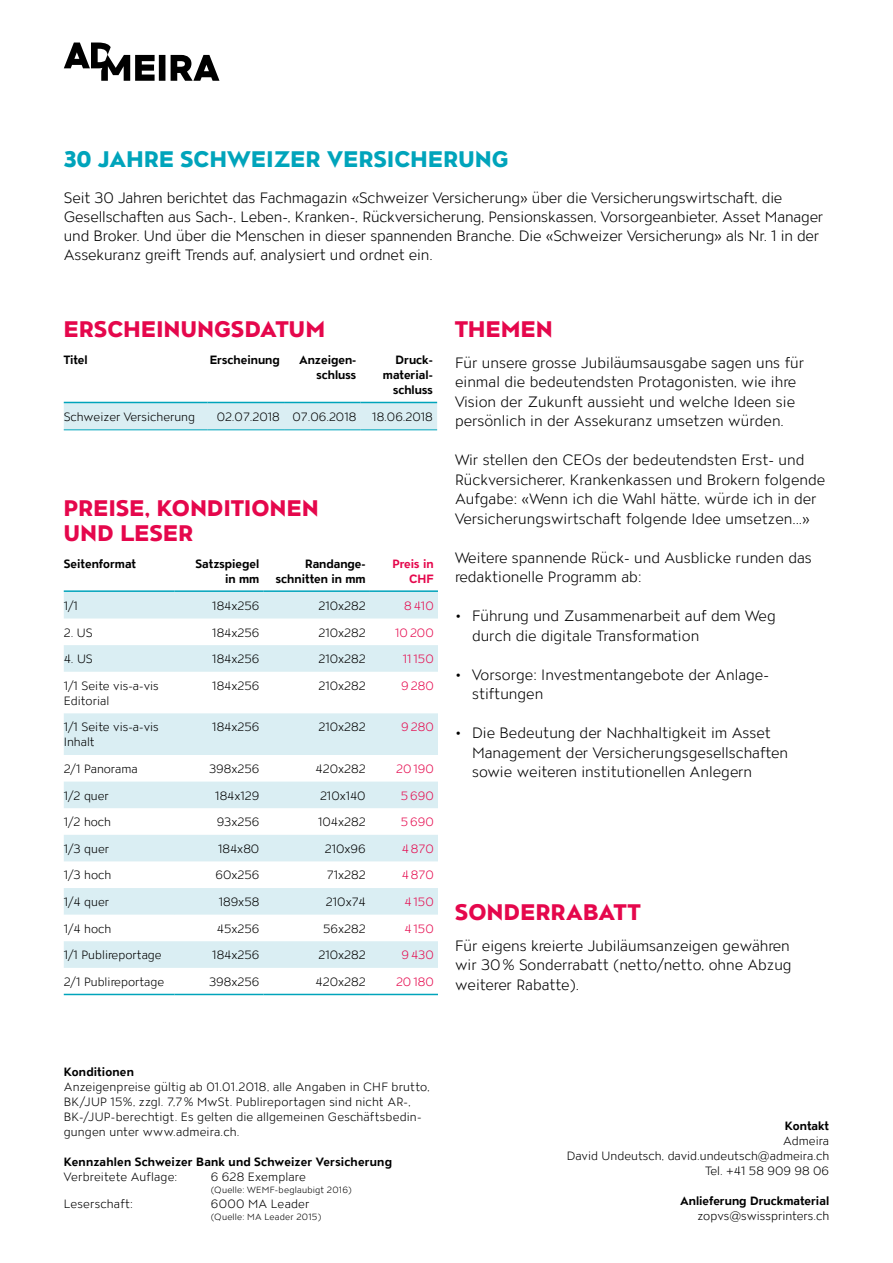
<style>
.page{position:relative;width:893px;height:1263px;background:#fff}
.page>*{position:absolute;margin:0;border:0;box-sizing:border-box;transform-origin:0 0}
.t1{font:800 22.5px/25.5px "ATC Overlook";letter-spacing:.02em;color:#e5074c}
.t2{font:800 22.5px "ATC Overlook";letter-spacing:.015em;color:#00a4bb}
.t3{font:300 15px/19.5px "ATC Overlook";color:#000}
.t4{font:300 12px/15px "ATC Overlook";color:#000}
.t5{font:700 12px/15px "ATC Overlook";color:#000;text-align:right}
.t6{font:300 12px "ATC Overlook";color:#e5074c}
.t7{font:300 12px "ATC Overlook";letter-spacing:.02em;color:#000}
.t8{font:700 12px/15px "ATC Overlook";color:#e5074c;text-align:right}
.t9{font:300 9px "ATC Overlook";letter-spacing:.02em;color:#000}
.s1{font-weight:400}
</style>
<div class="page">
<svg style="left:64px;top:43px;width:155px;height:38px"></svg>
<div style="left:64px;top:403px;width:373px;height:26px;background:#daeef3"></div>
<hr style="left:64px;top:402px;width:143px;height:1px;background:#00a4bb">
<hr style="left:207px;top:402px;width:77px;height:1px;background:#00a4bb">
<hr style="left:284px;top:402px;width:77px;height:1px;background:#00a4bb">
<hr style="left:361px;top:402px;width:76px;height:1px;background:#00a4bb">
<hr style="left:64px;top:429px;width:143px;height:1px;background:#00a4bb">
<hr style="left:207px;top:429px;width:77px;height:1px;background:#00a4bb">
<hr style="left:284px;top:429px;width:77px;height:1px;background:#00a4bb">
<hr style="left:361px;top:429px;width:76px;height:1px;background:#00a4bb">
<svg style="left:64px;top:592px;width:374px;height:376px;fill:#daeef3"></svg>
<hr style="left:64px;top:590px;width:110px;height:2px;background:#00a4bb">
<hr style="left:174px;top:590px;width:90px;height:2px;background:#00a4bb">
<hr style="left:264px;top:590px;width:106px;height:2px;background:#00a4bb">
<hr style="left:370px;top:590px;width:68px;height:2px;background:#00a4bb">
<hr style="left:64px;top:994px;width:110px;height:1px;background:#00a4bb">
<hr style="left:174px;top:994px;width:90px;height:1px;background:#00a4bb">
<hr style="left:264px;top:994px;width:106px;height:1px;background:#00a4bb">
<hr style="left:370px;top:994px;width:68px;height:1px;background:#00a4bb">
<h1 class="t2" style="left:64px;top:146px;width:446px">30 JAHRE SCHWEIZER VERSICHERUNG</h1>
<p class="t3" style="left:64px;top:189px;width:761px;line-height:18.8px">Seit 30 Jahren berichtet das Fachmagazin «Schweizer Versicherung» über die Versicherungswirtschaft, die Gesellschaften aus Sach-, Leben-, Kranken-, Rückversicherung, Pensionskassen, Vorsorgeanbieter, Asset Manager und Broker. Und über die Menschen in dieser spannenden Branche. Die «Schweizer Versicherung» als Nr. 1 in der Assekuranz greift Trends auf, analysiert und ordnet ein.</p>
<h1 class="t1" style="left:64px;top:318px;width:262px">ERSCHEINUNGSDATUM</h1>
<p class="t5" style="left:64px;top:353px;width:25px">Titel</p>
<p class="t5" style="left:210px;top:353px;width:71px">Erscheinung</p>
<p class="t5" style="left:299px;top:353px;width:59px">Anzeigen&shy;schluss</p>
<p class="t5" style="left:383px;top:353px;width:51px">Druck&shy;material&shy;schluss</p>
<p class="t4" style="left:64px;top:410px;width:133px">Schweizer Versicherung</p>
<p class="t4" style="left:217px;top:410px;width:141px">02.07.2018 07.06.2018</p>
<p class="t4" style="left:372px;top:410px;width:62px">18.06.2018</p>
<h1 class="t1" style="left:64px;top:496px;width:256px">PREISE, KONDITIONEN<br>UND LESER</h1>
<p class="t5" style="left:64px;top:557px;width:74px">Seitenformat</p>
<p class="t5" style="left:195px;top:557px;width:65px">Satzspiegel in mm</p>
<p class="t5" style="left:276px;top:557px;width:91px">Randange&shy;schnitten in mm</p>
<p class="t8" style="left:392px;top:557px;width:43px">Preis in<br>CHF</p>
<p class="t4" style="left:64px;top:599px;width:16px">1/1</p>
<p class="t4" style="left:212px;top:599px;width:49px">184x256</p>
<p class="t4" style="left:318px;top:599px;width:49px">210x282</p>
<p class="t6" style="left:404px;top:599px;width:31px">8 410</p>
<p class="t4" style="left:64px;top:625px;width:31px">2. US</p>
<p class="t4" style="left:212px;top:625px;width:49px">184x256</p>
<p class="t4" style="left:318px;top:625px;width:49px">210x282</p>
<p class="t6" style="left:395px;top:626px;width:40px">10 200</p>
<p class="t4" style="left:64px;top:652px;width:31px">4. US</p>
<p class="t4" style="left:212px;top:652px;width:49px">184x256</p>
<p class="t4" style="left:318px;top:652px;width:49px">210x282</p>
<p class="t6" style="left:403px;top:652px;width:32px">11 150</p>
<p class="t4" style="left:64px;top:679px;width:97px">1/1 Seite vis-a-vis<br>Editorial</p>
<p class="t4" style="left:212px;top:679px;width:49px">184x256</p>
<p class="t4" style="left:318px;top:679px;width:49px">210x282</p>
<p class="t6" style="left:401px;top:679px;width:34px">9 280</p>
<p class="t4" style="left:64px;top:720px;width:97px">1/1 Seite vis-a-vis<br>Inhalt</p>
<p class="t4" style="left:212px;top:720px;width:49px">184x256</p>
<p class="t4" style="left:318px;top:720px;width:49px">210x282</p>
<p class="t6" style="left:401px;top:720px;width:34px">9 280</p>
<p class="t4" style="left:64px;top:762px;width:75px">2/1 Panorama</p>
<p class="t4" style="left:209px;top:762px;width:52px">398x256</p>
<p class="t4" style="left:316px;top:762px;width:52px">420x282</p>
<p class="t6" style="left:396px;top:762px;width:39px">20 190</p>
<p class="t4" style="left:64px;top:788px;width:47px">1/2 quer</p>
<p class="t4" style="left:215px;top:788px;width:46px">184x129</p>
<p class="t4" style="left:320px;top:788px;width:47px">210x140</p>
<p class="t6" style="left:401px;top:789px;width:34px">5 690</p>
<p class="t4" style="left:64px;top:815px;width:49px">1/2 hoch</p>
<p class="t4" style="left:217px;top:815px;width:44px">93x256</p>
<p class="t4" style="left:318px;top:815px;width:49px">104x282</p>
<p class="t6" style="left:401px;top:815px;width:34px">5 690</p>
<p class="t4" style="left:64px;top:842px;width:47px">1/3 quer</p>
<p class="t4" style="left:218px;top:842px;width:43px">184x80</p>
<p class="t4" style="left:325px;top:842px;width:42px">210x96</p>
<p class="t6" style="left:402px;top:842px;width:33px">4 870</p>
<p class="t4" style="left:64px;top:868px;width:49px">1/3 hoch</p>
<p class="t4" style="left:215px;top:868px;width:45px">60x256</p>
<p class="t4" style="left:327px;top:868px;width:40px">71x282</p>
<p class="t6" style="left:402px;top:868px;width:33px">4 870</p>
<p class="t4" style="left:64px;top:895px;width:47px">1/4 quer</p>
<p class="t4" style="left:219px;top:895px;width:42px">189x58</p>
<p class="t4" style="left:326px;top:895px;width:41px">210x74</p>
<p class="t6" style="left:404px;top:895px;width:31px">4 150</p>
<p class="t4" style="left:64px;top:921px;width:49px">1/4 hoch</p>
<p class="t4" style="left:217px;top:921px;width:44px">45x256</p>
<p class="t4" style="left:323px;top:921px;width:44px">56x282</p>
<p class="t6" style="left:404px;top:922px;width:31px">4 150</p>
<p class="t4" style="left:64px;top:948px;width:99px">1/1 Publireportage</p>
<p class="t4" style="left:212px;top:948px;width:49px">184x256</p>
<p class="t4" style="left:318px;top:948px;width:49px">210x282</p>
<p class="t6" style="left:401px;top:948px;width:34px">9 430</p>
<p class="t4" style="left:64px;top:975px;width:102px">2/1 Publireportage</p>
<p class="t4" style="left:209px;top:975px;width:52px">398x256</p>
<p class="t4" style="left:316px;top:975px;width:52px">420x282</p>
<p class="t6" style="left:396px;top:975px;width:39px">20 180</p>
<h1 class="t1" style="left:455px;top:318px;width:99px">THEMEN</h1>
<p class="t3" style="left:455px;top:354px;width:351px">Für unsere grosse Jubiläumsausgabe sagen uns für einmal die bedeutendsten Protagonisten, wie ihre Vision der Zukunft aussieht und welche Ideen sie persönlich in der Assekuranz umsetzen würden.</p>
<p class="t3" style="left:455px;top:451px;width:372px">Wir stellen den CEOs der bedeutendsten Erst- und Rückversicherer, Krankenkassen und Brokern folgende Aufgabe: «Wenn ich die Wahl hätte, würde ich in der Versicherungswirtschaft folgende Idee umsetzen...»</p>
<p class="t3" style="left:455px;top:549px;width:358px">Weitere spannende Rück- und Ausblicke runden das redaktionelle Programm ab:</p>
<p class="t3" style="left:472px;top:607px;width:305px;text-indent:-17px"><span class="s1">•</span> Führung und Zusammenarbeit auf dem Weg durch die digitale Transformation</p>
<p class="t3" style="left:472px;top:666px;width:297px;text-indent:-17px"><span class="s1">•</span> Vorsorge: Investmentangebote der Anlage&shy;stiftungen</p>
<p class="t3" style="left:472px;top:724px;width:318px;text-indent:-17px"><span class="s1">•</span> Die Bedeutung der Nachhaltigkeit im Asset<br>Management der Versicherungsgesellschaften sowie weiteren institutionellen Anlegern</p>
<h1 class="t1" style="left:455px;top:901px;width:187px">SONDERRABATT</h1>
<p class="t3" style="left:455px;top:937px;width:338px">Für eigens kreierte Jubiläumsanzeigen gewähren wir 30% Sonderrabatt (netto/netto, ohne Abzug weiterer Rabatte).</p>
<p class="t5" style="left:64px;top:1065px;width:72px">Konditionen</p>
<p class="t4" style="left:64px;top:1080px;width:368px">Anzeigenpreise gültig ab 01.01.2018, alle Angaben in CHF brutto, BK/JUP 15%, zzgl. 7,7% MwSt. Publireportagen sind nicht AR-, BK-/JUP-berechtigt. Es gelten die allgemeinen Geschäftsbedin&shy;gungen unter www.admeira.ch.</p>
<p class="t5" style="left:64px;top:1155px;width:330px">Kennzahlen Schweizer Bank und Schweizer Versicherung</p>
<p class="t4" style="left:64px;top:1170px;width:115px">Verbreitete Auflage:</p>
<p class="t4" style="left:211px;top:1170px;width:97px">6 628 Exemplare</p>
<p class="t9" style="left:211px;top:1185px;width:143px">(Quelle: WEMF-beglaubigt 2016)</p>
<p class="t4" style="left:64px;top:1197px;width:71px">Leserschaft:</p>
<p class="t7" style="left:211px;top:1197px;width:100px">6000 MA Leader</p>
<p class="t9" style="left:211px;top:1212px;width:112px">(Quelle: MA Leader 2015)</p>
<p class="t5" style="left:785px;top:1119px;width:46px">Kontakt</p>
<p class="t4" style="left:567px;top:1134px;width:264px;text-align:right">Admeira<br>David Undeutsch, david.undeutsch@admeira.ch<br>Tel. +41 58 909 98 06</p>
<p class="t5" style="left:680px;top:1194px;width:151px">Anlieferung Druckmaterial</p>
<p class="t4" style="left:697px;top:1209px;width:133px">zopvs@swissprinters.ch</p>
</div>
